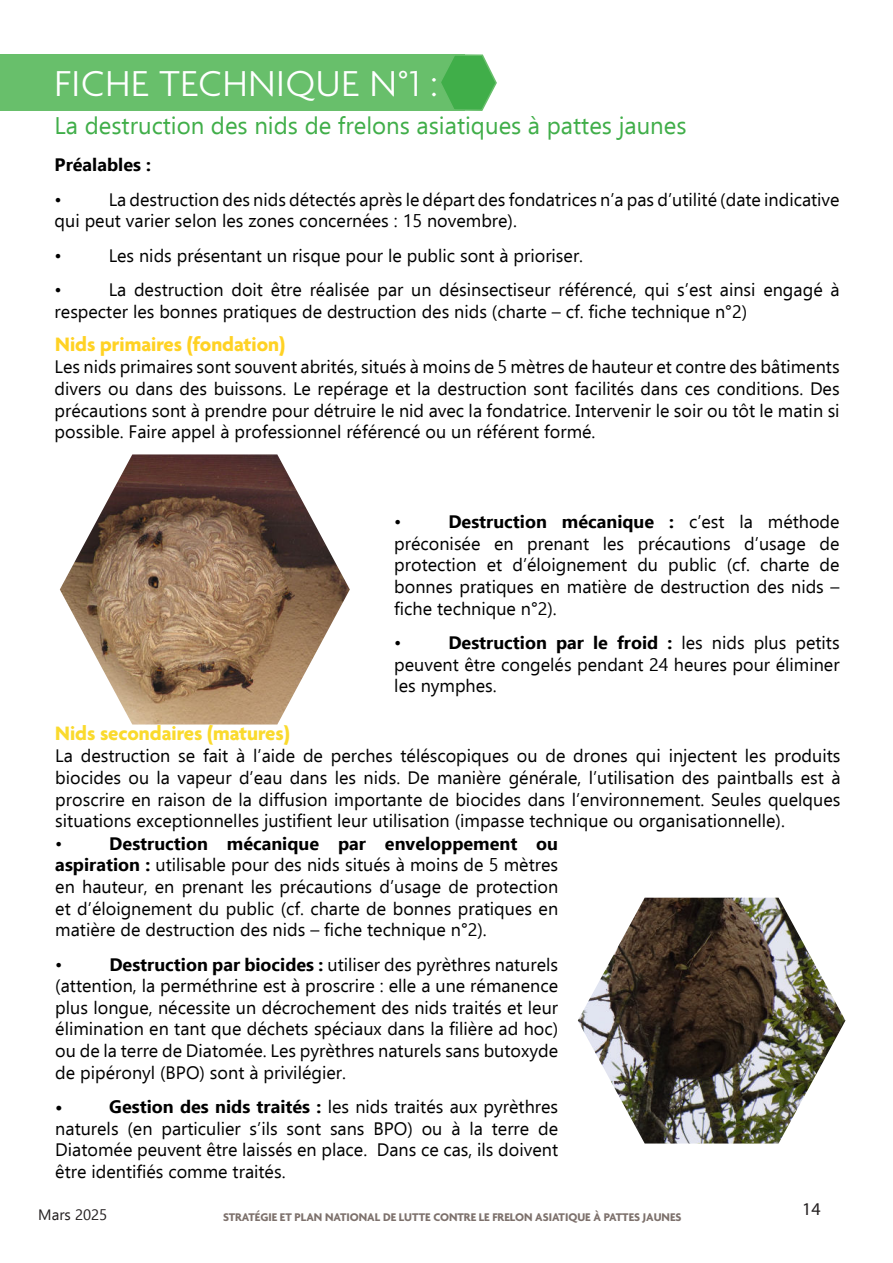
<style>
.page{position:relative;width:893px;height:1263px;background:#fff}
.page>*{position:absolute;margin:0;border:0;box-sizing:border-box;transform-origin:0 0}
.t1{font:300 39px "Agenda";letter-spacing:.02em;color:#fff}
.t2{font:24px "Ebrima";color:#40ae49}
.t3{font:700 21px "Agenda";color:#ffd224}
.t4{font:700 21px "Agenda";color:#fada2d}
.t5{font:18px/21.6px "Ebrima";color:#000;text-align:justify}
.t6{font:700 18px "Ebrima";color:#000}
.t7{font:18px "Myriad Pro";color:#231f20}
.t8{font:15px "Ebrima";color:#231f20}
.t9{font:700 12px "Agenda";color:#7d716c}
.s1{font-weight:700}
</style>
<div class="page">
<div style="left:0;top:54px;width:465px;height:57px;background:#68bf6b"></div>
<svg style="left:441px;top:54px;width:56px;height:57px"></svg>
<img style="left:60px;top:454px;width:290px;height:270px">
<img style="left:578px;top:898px;width:267px;height:245px">
<h1 class="t1" style="left:55px;top:61px;width:385px">FICHE TECHNIQUE N°1 :</h1>
<h2 class="t2" style="left:55px;top:116px;width:633px">La destruction des nids de frelons asiatiques à pattes jaunes</h2>
<p class="t6" style="left:55px;top:158px;width:98px">Préalables :</p>
<p class="t5" style="left:55px;top:190px;width:9px">•</p>
<p class="t5" style="left:55px;top:190px;width:786px;text-indent:54px">La destruction des nids détectés après le départ des fondatrices n’a pas d’utilité (date indicative qui peut varier selon les zones concernées : 15 novembre).</p>
<p class="t5" style="left:55px;top:246px;width:9px">•</p>
<p class="t5" style="left:109px;top:246px;width:476px">Les nids présentant un risque pour le public sont à prioriser.</p>
<p class="t5" style="left:55px;top:281px;width:9px">•</p>
<p class="t5" style="left:55px;top:281px;width:786px;text-indent:54px">La destruction doit être réalisée par un désinsectiseur référencé, qui s’est ainsi engagé à respecter les bonnes pratiques de destruction des nids (charte – cf. fiche technique n°2)</p>
<p class="t5" style="left:55px;top:358px;width:786px">Les nids primaires sont souvent abrités, situés à moins de 5 mètres de hauteur et contre des bâtiments divers ou dans des buissons. Le repérage et la destruction sont facilités dans ces conditions. Des précautions sont à prendre pour détruire le nid avec la fondatrice. Intervenir le soir ou tôt le matin si possible. Faire appel à professionnel référencé ou un référent formé.</p>
<p class="t3" style="left:55px;top:335px;width:231px">Nids primaires (fondation)</p>
<p class="t5" style="left:394px;top:513px;width:447px;text-indent:54px"><span class="s1">Destruction mécanique :</span> c’est la méthode préconisée en prenant les précautions d’usage de protection et d’éloignement du public (cf. charte de bonnes pratiques en matière de destruction des nids – fiche technique n°2).</p>
<p class="t5" style="left:394px;top:633px;width:9px">•</p>
<p class="t5" style="left:394px;top:513px;width:9px">•</p>
<p class="t5" style="left:394px;top:633px;width:447px;text-indent:54px"><span class="s1">Destruction par le froid :</span> les nids plus petits peuvent être congelés pendant 24 heures pour éliminer les nymphes.</p>
<p class="t4" style="left:55px;top:724px;width:236px">Nids secondaires (matures)</p>
<p class="t5" style="left:55px;top:747px;width:787px;text-align:left">La destruction se fait à l’aide de perches téléscopiques ou de drones qui injectent les produits biocides ou la vapeur d’eau dans les nids. De manière générale, l’utilisation des paintballs est à proscrire en raison de la diffusion importante de biocides dans l’environnement. Seules quelques situations exceptionnelles justifient leur utilisation (impasse technique ou organisationnelle).<br>•</p>
<p class="t5" style="left:55px;top:834px;width:504px;text-indent:54px"><span class="s1">Destruction mécanique par enveloppement ou aspiration :</span> utilisable pour des nids situés à moins de 5 mètres en hauteur, en prenant les précautions d’usage de protection et d’éloignement du public (cf. charte de bonnes pratiques en matière de destruction des nids – fiche technique n°2).</p>
<p class="t5" style="left:55px;top:955px;width:9px">•</p>
<p class="t5" style="left:55px;top:955px;width:504px;text-indent:54px"><span class="s1">Destruction par biocides :</span> utiliser des pyrèthres naturels (attention, la perméthrine est à proscrire : elle a une rémanence plus longue, nécessite un décrochement des nids traités et leur élimination en tant que déchets spéciaux dans la filière ad hoc) ou de la terre de Diatomée. Les pyrèthres naturels sans butoxyde de pipéronyl (BPO) sont à privilégier.</p>
<p class="t6" style="left:55px;top:1099px;width:9px">•</p>
<p class="t5" style="left:55px;top:1095px;width:504px;text-indent:54px"><span class="s1">Gestion des nids traités :</span> les nids traités aux pyrèthres naturels (en particulier s’ils sont sans BPO) ou à la terre de Diatomée peuvent être laissés en place. Dans ce cas, ils doivent être identifiés comme traités.</p>
<p class="t8" style="left:38px;top:1206px;width:71px">Mars 2025</p>
<p class="t9" style="left:223px;top:1210px;width:460px">STRATÉGIE ET PLAN NATIONAL DE LUTTE CONTRE LE FRELON ASIATIQUE À PATTES JAUNES</p>
<p class="t7" style="left:802px;top:1199px;width:20px">14</p>
</div>
